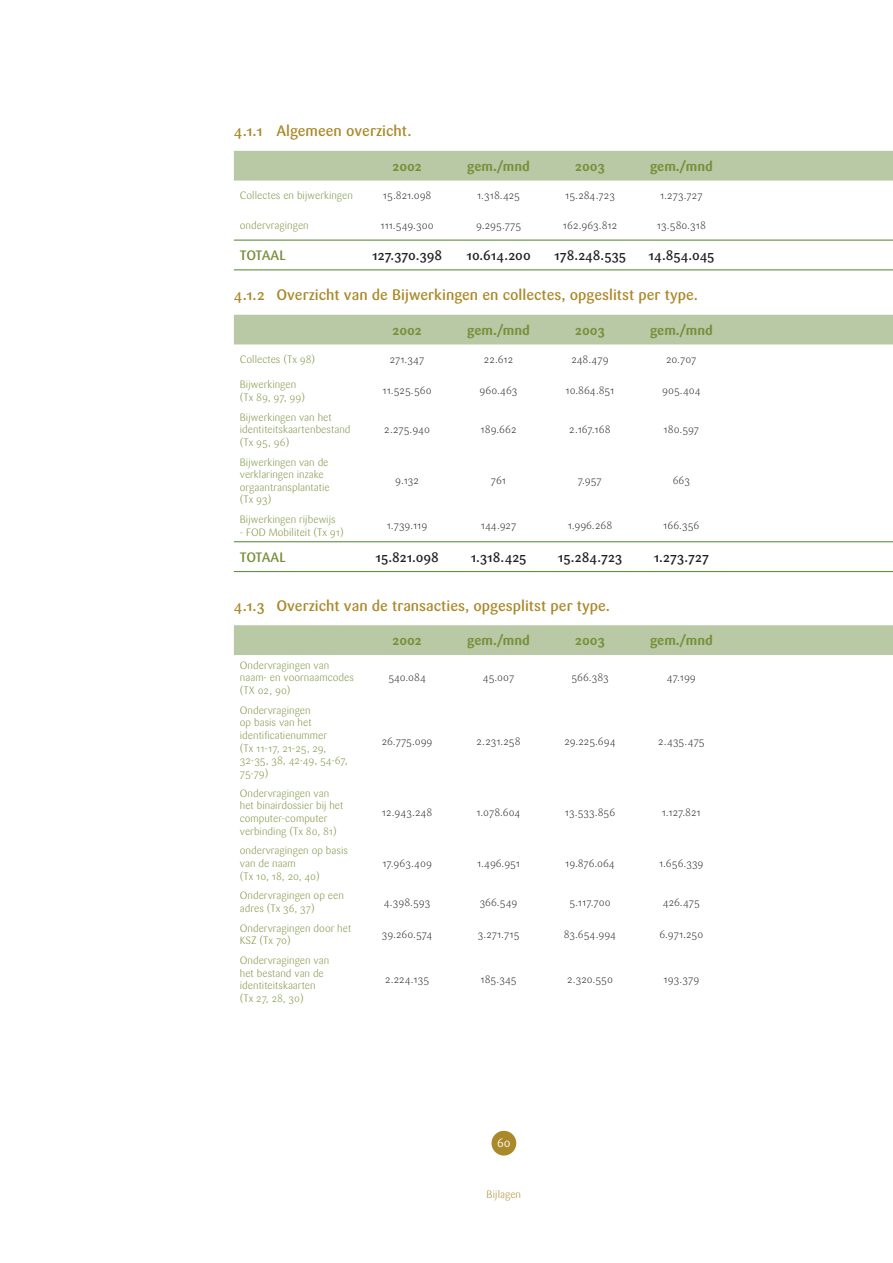
<style>
.page{position:relative;width:893px;height:1263px;background:#fff}
.page>*{position:absolute;margin:0;border:0;box-sizing:border-box;transform-origin:0 0}
.t1{font:500 15px "Sari";color:#aa892a}
.t2{font:500 13.5px "Sari";color:#231f20}
.t3{font:700 13.5px "Sari";color:#77903b}
.t4{font:500 13.5px "Sari";letter-spacing:-.03em;color:#77903b}
.t5{font:12px "Sari";color:#fff}
.t6{font:300 10.5px/12.6px "Sari";color:#77903b}
.t7{font:300 10.5px "Sari";color:#231f20}
.t8{font:300 10.5px "Sari";color:#aa892a}
</style>
<div class="page">
<div style="left:491px;top:1131px;width:25px;height:24px;background:#aa892a;border-radius:50%"></div>
<div style="left:234px;top:151px;width:659px;height:30px;background:#bac9a5"></div>
<hr style="left:234px;top:240px;width:659px;height:1px;background:#629141">
<hr style="left:234px;top:269px;width:659px;height:1px;background:#629141">
<div style="left:234px;top:315px;width:659px;height:29px;background:#bac9a5"></div>
<hr style="left:234px;top:541px;width:659px;height:1px;background:#629141">
<hr style="left:234px;top:571px;width:659px;height:1px;background:#629141">
<div style="left:234px;top:625px;width:659px;height:30px;background:#bac9a5"></div>
<h1 class="t1" style="left:234px;top:122px;width:179px">4.1.1 Algemeen overzicht.</h1>
<p class="t3" style="left:393px;top:158px;width:31px">2002</p>
<p class="t3" style="left:467px;top:158px;width:64px">gem./mnd</p>
<p class="t3" style="left:575px;top:158px;width:31px">2003</p>
<p class="t3" style="left:650px;top:158px;width:64px">gem./mnd</p>
<p class="t6" style="left:240px;top:190px;width:115px">Collectes en bijwerkingen</p>
<p class="t7" style="left:383px;top:190px;width:50px">15.821.098</p>
<p class="t7" style="left:477px;top:190px;width:44px">1.318.425</p>
<p class="t7" style="left:565px;top:190px;width:51px">15.284.723</p>
<p class="t7" style="left:660px;top:190px;width:44px">1.273.727</p>
<p class="t6" style="left:240px;top:219px;width:70px">ondervragingen</p>
<p class="t7" style="left:381px;top:219px;width:55px">111.549.300</p>
<p class="t7" style="left:476px;top:219px;width:47px">9.295.775</p>
<p class="t7" style="left:563px;top:219px;width:56px">162.963.812</p>
<p class="t7" style="left:657px;top:219px;width:51px">13.580.318</p>
<p class="t4" style="left:240px;top:247px;width:47px">TOTAAL</p>
<p class="t2" style="left:372px;top:247px;width:72px">127.370.398</p>
<p class="t2" style="left:466px;top:247px;width:66px">10.614.200</p>
<p class="t2" style="left:554px;top:247px;width:74px">178.248.535</p>
<p class="t2" style="left:648px;top:247px;width:68px">14.854.045</p>
<h1 class="t1" style="left:234px;top:286px;width:466px">4.1.2 Overzicht van de Bijwerkingen en collectes, opgeslitst per type.</h1>
<p class="t3" style="left:393px;top:322px;width:31px">2002</p>
<p class="t3" style="left:467px;top:322px;width:64px">gem./mnd</p>
<p class="t3" style="left:575px;top:322px;width:31px">2003</p>
<p class="t3" style="left:650px;top:322px;width:64px">gem./mnd</p>
<p class="t6" style="left:240px;top:353px;width:77px">Collectes (Tx 98)</p>
<p class="t7" style="left:390px;top:354px;width:36px">271.347</p>
<p class="t7" style="left:484px;top:354px;width:31px">22.612</p>
<p class="t7" style="left:571px;top:354px;width:39px">248.479</p>
<p class="t7" style="left:666px;top:354px;width:32px">20.707</p>
<p class="t6" style="left:240px;top:378px;width:67px">Bijwerkingen (Tx 89, 97, 99)</p>
<p class="t7" style="left:383px;top:385px;width:50px">11.525.560</p>
<p class="t7" style="left:480px;top:385px;width:39px">960.463</p>
<p class="t7" style="left:565px;top:385px;width:51px">10.864.851</p>
<p class="t7" style="left:662px;top:385px;width:40px">905.404</p>
<p class="t6" style="left:240px;top:411px;width:112px">Bijwerkingen van het identiteitskaartenbestand (Tx 95, 96)</p>
<p class="t7" style="left:384px;top:423px;width:47px">2.275.940</p>
<p class="t7" style="left:481px;top:423px;width:37px">189.662</p>
<p class="t7" style="left:569px;top:423px;width:43px">2.167.168</p>
<p class="t7" style="left:663px;top:423px;width:37px">180.597</p>
<p class="t6" style="left:240px;top:456px;width:91px">Bijwerkingen van de verklaringen inzake orgaantransplantatie (Tx 93)</p>
<p class="t7" style="left:395px;top:475px;width:25px">9.132</p>
<p class="t7" style="left:491px;top:475px;width:17px">761</p>
<p class="t7" style="left:578px;top:475px;width:25px">7.957</p>
<p class="t7" style="left:673px;top:475px;width:19px">663</p>
<p class="t6" style="left:240px;top:513px;width:97px">Bijwerkingen rijbewijs</p>
<p class="t6" style="left:240px;top:526px;width:105px">- FOD Mobiliteit (Tx 91)</p>
<p class="t7" style="left:387px;top:520px;width:42px">1.739.119</p>
<p class="t7" style="left:481px;top:520px;width:37px">144.927</p>
<p class="t7" style="left:568px;top:520px;width:46px">1.996.268</p>
<p class="t7" style="left:663px;top:520px;width:38px">166.356</p>
<p class="t4" style="left:240px;top:549px;width:47px">TOTAAL</p>
<p class="t2" style="left:375px;top:549px;width:65px">15.821.098</p>
<p class="t2" style="left:471px;top:549px;width:57px">1.318.425</p>
<p class="t2" style="left:558px;top:549px;width:66px">15.284.723</p>
<p class="t2" style="left:654px;top:549px;width:57px">1.273.727</p>
<h1 class="t1" style="left:234px;top:596px;width:378px">4.1.3 Overzicht van de transacties, opgesplitst per type.</h1>
<p class="t3" style="left:393px;top:632px;width:31px">2002</p>
<p class="t3" style="left:467px;top:632px;width:64px">gem./mnd</p>
<p class="t3" style="left:575px;top:632px;width:31px">2003</p>
<p class="t3" style="left:650px;top:632px;width:64px">gem./mnd</p>
<p class="t6" style="left:240px;top:659px;width:116px">Ondervragingen van naam- en voornaamcodes (TX 02, 90)</p>
<p class="t7" style="left:388px;top:672px;width:39px">540.084</p>
<p class="t7" style="left:483px;top:672px;width:33px">45.007</p>
<p class="t7" style="left:571px;top:672px;width:39px">566.383</p>
<p class="t7" style="left:667px;top:672px;width:30px">47.199</p>
<p class="t6" style="left:240px;top:704px;width:109px">Ondervragingen<br>op basis van het identificatienummer<br>(Tx 11-17, 21-25, 29,<br>32-35, 38, 42-49, 54-67,<br>75-79)</p>
<p class="t6" style="left:240px;top:787px;width:105px">Ondervragingen van het binairdossier bij het computer-computer verbinding (Tx 80, 81)</p>
<p class="t6" style="left:240px;top:844px;width:110px">ondervragingen op basis van de naam<br>(Tx 10, 18, 20, 40)</p>
<p class="t7" style="left:382px;top:736px;width:52px">26.775.099</p>
<p class="t7" style="left:477px;top:736px;width:45px">2.231.258</p>
<p class="t7" style="left:564px;top:736px;width:53px">29.225.694</p>
<p class="t7" style="left:658px;top:736px;width:48px">2.435.475</p>
<p class="t7" style="left:382px;top:806px;width:52px">12.943.248</p>
<p class="t7" style="left:477px;top:806px;width:45px">1.078.604</p>
<p class="t7" style="left:565px;top:806px;width:52px">13.533.856</p>
<p class="t7" style="left:662px;top:806px;width:40px">1.127.821</p>
<p class="t7" style="left:382px;top:857px;width:51px">17.963.409</p>
<p class="t7" style="left:477px;top:857px;width:45px">1.496.951</p>
<p class="t7" style="left:565px;top:857px;width:51px">19.876.064</p>
<p class="t7" style="left:659px;top:857px;width:46px">1.656.339</p>
<p class="t6" style="left:240px;top:889px;width:106px">Ondervragingen op een adres (Tx 36, 37)</p>
<p class="t7" style="left:384px;top:896px;width:48px">4.398.593</p>
<p class="t7" style="left:480px;top:896px;width:39px">366.549</p>
<p class="t7" style="left:569px;top:896px;width:43px">5.117.700</p>
<p class="t7" style="left:663px;top:896px;width:39px">426.475</p>
<p class="t6" style="left:240px;top:922px;width:113px">Ondervragingen door het<br>KSZ (Tx 70)</p>
<p class="t7" style="left:382px;top:928px;width:52px">39.260.574</p>
<p class="t7" style="left:478px;top:928px;width:43px">3.271.715</p>
<p class="t7" style="left:564px;top:928px;width:54px">83.654.994</p>
<p class="t7" style="left:659px;top:928px;width:45px">6.971.250</p>
<p class="t6" style="left:240px;top:954px;width:91px">Ondervragingen van het bestand van de identiteitskaarten (Tx 27, 28, 30)</p>
<p class="t7" style="left:385px;top:973px;width:46px">2.224.135</p>
<p class="t7" style="left:480px;top:973px;width:38px">185.345</p>
<p class="t7" style="left:567px;top:973px;width:47px">2.320.550</p>
<p class="t7" style="left:663px;top:973px;width:37px">193.379</p>
<p class="t5" style="left:497px;top:1135px;width:15px">60</p>
<p class="t8" style="left:487px;top:1188px;width:36px">Bijlagen</p>
</div>
